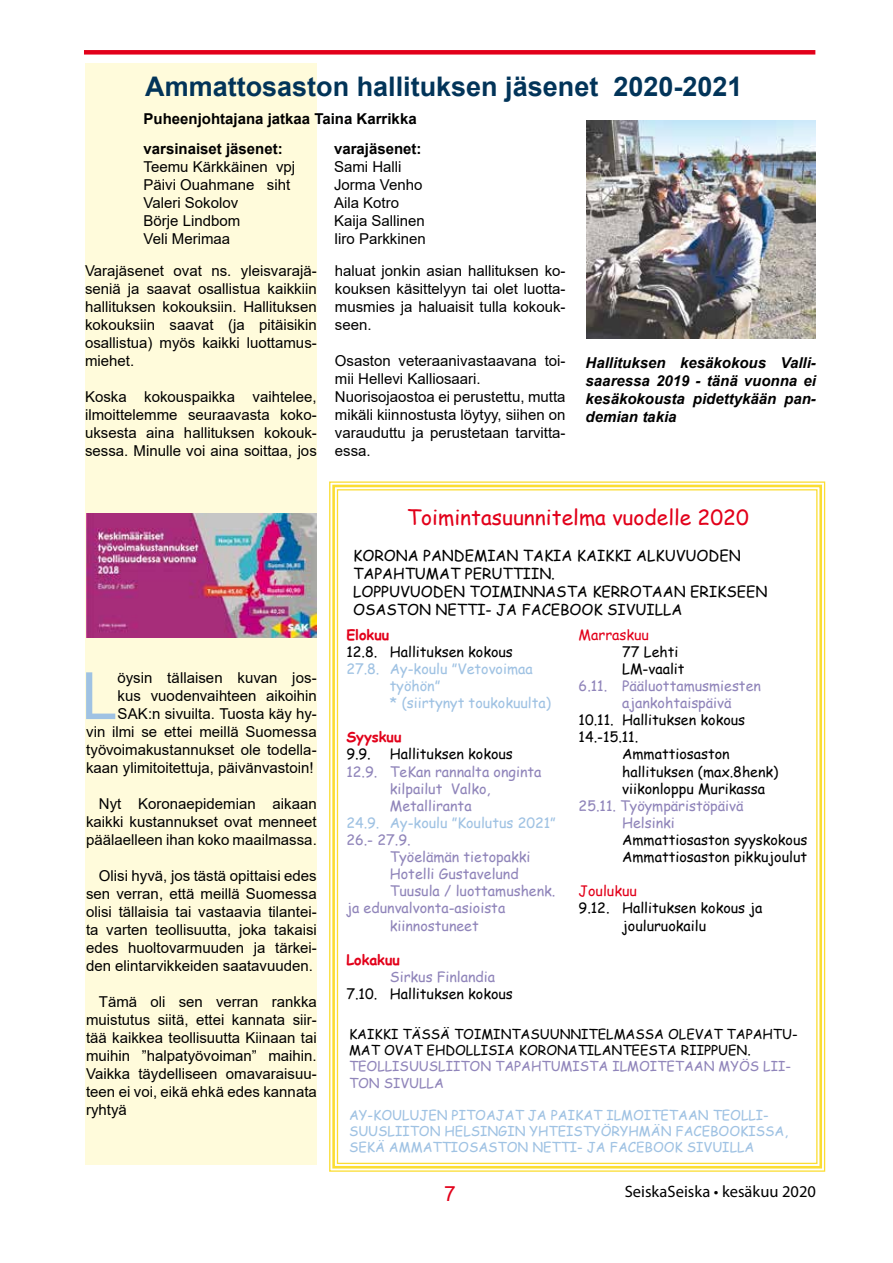
<style>
.page{position:relative;width:893px;height:1263px;background:#fff}
.page>*{position:absolute;margin:0;border:0;box-sizing:border-box;transform-origin:0 0}
.t1{font:65.25px "Arial";color:#9fc2e3}
.t2{font:700 27px "Arial";color:#023459}
.t3{font:21px "Comic Sans MS";color:#e2001a}
.t4{font:21px "Arial";color:#e2001a}
.t5{font:16.5px "Myriad Pro";color:#000}
.t6{font:15px/18px "Arial";color:#000;text-align:justify}
.t7{font:15px/18px "Comic Sans MS";color:#000}
.t8{font:italic 700 15px/18px "Arial";color:#000;text-align:justify}
.t9{font:700 15px/30px "Arial";color:#000}
.t10{font:14.25px/17.1px "Comic Sans MS";color:#000}
.t11{font:14.25px/17.1px "Comic Sans MS";color:#9085ba}
.t12{font:14.25px/17.1px "Comic Sans MS";color:#9fc2e3}
.t13{font:700 14.25px "Comic Sans MS";color:#e2001a}
.t14{font:14.25px "Comic Sans MS";color:#e2001a}
.t15{font:13.5px/16.2px "Comic Sans MS";color:#9fc2e3}
.t16{font:13.5px/16.2px "Comic Sans MS";color:#000}
.t17{font:13.5px/16.2px "Comic Sans MS";color:#9085ba}
</style>
<div class="page">
<div style="left:85px;top:64px;width:232px;height:1101px;background:#fffbdb"></div>
<div style="left:84px;top:50px;width:731px;height:5px;background:#e2001a"></div>
<svg style="left:329px;top:481px;width:497px;height:691px"></svg>
<div style="left:332px;top:485px;width:490px;height:683px;border:3px solid #fbdd32"></div>
<img style="left:586px;top:121px;width:229px;height:217px">
<img style="left:86px;top:513px;width:231px;height:124px">
<h2 class="t2" style="left:145px;top:67px;width:599px">Ammattosaston hallituksen jäsenet 2020-2021</h2>
<p class="t9" style="left:143px;top:104px;width:275px">Puheenjohtajana jatkaa Taina Karrikka varsinaiset jäsenet:</p>
<p class="t9" style="left:334px;top:134px;width:89px">varajäsenet:</p>
<p class="t6" style="left:143px;top:158px;width:153px">Teemu Kärkkäinen vpj</p>
<p class="t6" style="left:334px;top:158px;width:69px">Sami Halli</p>
<p class="t6" style="left:143px;top:176px;width:148px">Päivi Ouahmane siht</p>
<p class="t6" style="left:334px;top:176px;width:90px">Jorma Venho</p>
<p class="t6" style="left:143px;top:194px;width:96px">Valeri Sokolov</p>
<p class="t6" style="left:334px;top:194px;width:67px">Aila Kotro</p>
<p class="t6" style="left:143px;top:212px;width:98px">Börje Lindbom</p>
<p class="t6" style="left:334px;top:212px;width:92px">Kaija Sallinen</p>
<p class="t6" style="left:143px;top:230px;width:88px">Veli Merimaa</p>
<p class="t6" style="left:334px;top:230px;width:93px">Iiro Parkkinen</p>
<p class="t6" style="left:85px;top:261px;width:233px">Varajäsenet ovat ns. yleisvarajä&shy;seniä ja saavat osallistua kaikkiin hallituksen kokouksiin. Hallituksen kokouksiin saavat (ja pitäisikin osallistua) myös kaikki luottamus&shy;miehet.</p>
<p class="t6" style="left:85px;top:387px;width:233px">Koska kokouspaikka vaihtelee, ilmoittelemme seuraavasta koko&shy;uksesta aina hallituksen kokouk&shy;sessa. Minulle voi aina soittaa, jos</p>
<p class="t6" style="left:335px;top:261px;width:232px">haluat jonkin asian hallituksen ko&shy;kouksen käsittelyyn tai olet luotta&shy;musmies ja haluaisit tulla kokouk&shy;seen.</p>
<p class="t6" style="left:335px;top:351px;width:232px;text-align:left">Osaston veteraanivastaavana toi&shy;mii Hellevi Kalliosaari.<br>Nuorisojaostoa ei perustettu, mutta mikäli kiinnostusta löytyy, siihen on varauduttu ja perustetaan tarvitta&shy;essa.</p>
<p class="t8" style="left:586px;top:354px;width:232px">Hallituksen kesäkokous Valli&shy;saaressa 2019 - tänä vuonna ei kesäkokousta pidettykään pan&shy;demian takia</p>
<h3 class="t3" style="left:407px;top:502px;width:343px">Toimintasuunnitelma vuodelle 2020</h3>
<p class="t6" style="left:86px;top:669px;width:232px;text-align:right">öysin tällaisen kuvan jos-<br>kus vuodenvaihteen aikoihin<br>SAK:n sivuilta. Tuosta käy hy-<br>vin ilmi se ettei meillä Suomessa työvoimakustannukset ole todella&shy;kaan ylimitoitettuja, päivänvastoin!</p>
<p class="t6" style="left:86px;top:795px;width:232px;text-indent:13px">Nyt Koronaepidemian aikaan kaikki kustannukset ovat menneet päälaelleen ihan koko maailmassa.</p>
<p class="t6" style="left:86px;top:867px;width:232px;text-indent:13px">Olisi hyvä, jos tästä opittaisi edes sen verran, että meillä Suomessa olisi tällaisia tai vastaavia tilantei&shy;ta varten teollisuutta, joka takaisi edes huoltovarmuuden ja tärkei&shy;den elintarvikkeiden saatavuuden.</p>
<p class="t6" style="left:86px;top:993px;width:232px;text-indent:13px">Tämä oli sen verran rankka muistutus siitä, ettei kannata siir&shy;tää kaikkea teollisuutta Kiinaan tai muihin ”halpatyövoiman” maihin.<br>Vaikka täydelliseen omavaraisuu&shy;teen ei voi, eikä ehkä edes kannata ryhtyä</p>
<h1 class="t1" style="left:81px;top:651px;width:38px">L</h1>
<p class="t7" style="left:353px;top:546px;width:416px">KORONA PANDEMIAN TAKIA KAIKKI ALKUVUODEN TAPAHTUMAT PERUTTIIN.<br>LOPPUVUODEN TOIMINNASTA KERROTAAN ERIKSEEN OSASTON NETTI- JA FACEBOOK SIVUILLA</p>
<p class="t13" style="left:346px;top:624px;width:44px">Elokuu</p>
<p class="t10" style="left:346px;top:643px;width:168px">12.8. Hallituksen kokous</p>
<p class="t12" style="left:390px;top:660px;width:163px;text-indent:-44px">27.8. Ay-koulu ”Vetovoimaa työhön”<br>* (siirtynyt toukokuulta)</p>
<p class="t13" style="left:346px;top:727px;width:57px">Syyskuu</p>
<p class="t10" style="left:346px;top:745px;width:26px">9.9.</p>
<p class="t10" style="left:390px;top:745px;width:125px">Hallituksen kokous</p>
<p class="t11" style="left:390px;top:762px;width:153px;text-indent:-44px">12.9. TeKan rannalta onginta kilpailut Valko,<br>Metalliranta</p>
<p class="t12" style="left:346px;top:814px;width:211px">24.9. Ay-koulu ”Koulutus 2021”</p>
<p class="t11" style="left:346px;top:831px;width:66px">26.- 27.9.</p>
<p class="t11" style="left:390px;top:848px;width:142px">Työelämän tietopakki</p>
<p class="t11" style="left:390px;top:865px;width:130px">Hotelli Gustavelund</p>
<p class="t11" style="left:390px;top:882px;width:167px">Tuusula / luottamushenk.</p>
<p class="t11" style="left:346px;top:899px;width:160px">ja edunvalvonta-asioista</p>
<p class="t11" style="left:390px;top:916px;width:90px">kiinnostuneet</p>
<p class="t13" style="left:346px;top:949px;width:55px">Lokakuu</p>
<p class="t11" style="left:390px;top:968px;width:107px">Sirkus Finlandia</p>
<p class="t10" style="left:346px;top:985px;width:168px">7.10. Hallituksen kokous</p>
<p class="t14" style="left:579px;top:624px;width:72px">Marraskuu</p>
<p class="t10" style="left:622px;top:643px;width:64px">77 Lehti<br>LM-vaalit</p>
<p class="t11" style="left:622px;top:677px;width:140px;text-indent:-44px">6.11. Pääluottamusmiesten ajankohtaispäivä</p>
<p class="t10" style="left:579px;top:711px;width:168px">10.11. Hallituksen kokous<br>14.-15.11.</p>
<p class="t10" style="left:622px;top:745px;width:158px">Ammattiosaston hallituksen (max.8henk) viikonloppu Murikassa</p>
<p class="t11" style="left:622px;top:797px;width:123px;text-indent:-44px">25.11. Työympäristöpäivä<br>Helsinki</p>
<p class="t10" style="left:622px;top:831px;width:187px">Ammattiosaston syyskokous<br>Ammattiosaston pikkujoulut</p>
<p class="t14" style="left:579px;top:880px;width:60px">Joulukuu</p>
<p class="t10" style="left:622px;top:899px;width:142px;line-height:18px;text-indent:-44px">9.12. Hallituksen kokous ja jouluruokailu</p>
<p class="t16" style="left:349px;top:1025px;width:450px">KAIKKI TÄSSÄ TOIMINTASUUNNITELMASSA OLEVAT TAPAHTU-<br>MAT OVAT EHDOLLISIA KORONATILANTEESTA RIIPPUEN.</p>
<p class="t17" style="left:349px;top:1058px;width:444px">TEOLLISUUSLIITON TAPAHTUMISTA ILMOITETAAN MYÖS LII-<br>TON SIVULLA</p>
<p class="t15" style="left:349px;top:1106px;width:441px">AY-KOULUJEN PITOAJAT JA PAIKAT ILMOITETAAN TEOLLI-<br>SUUSLIITON HELSINGIN YHTEISTYÖRYHMÄN FACEBOOKISSA,<br>SEKÄ AMMATTIOSASTON NETTI- JA FACEBOOK SIVUILLA</p>
<h3 class="t4" style="left:444px;top:1179px;width:13px">7</h3>
<p class="t5" style="left:625px;top:1181px;width:193px">SeiskaSeiska • kesäkuu 2020</p>
</div>
